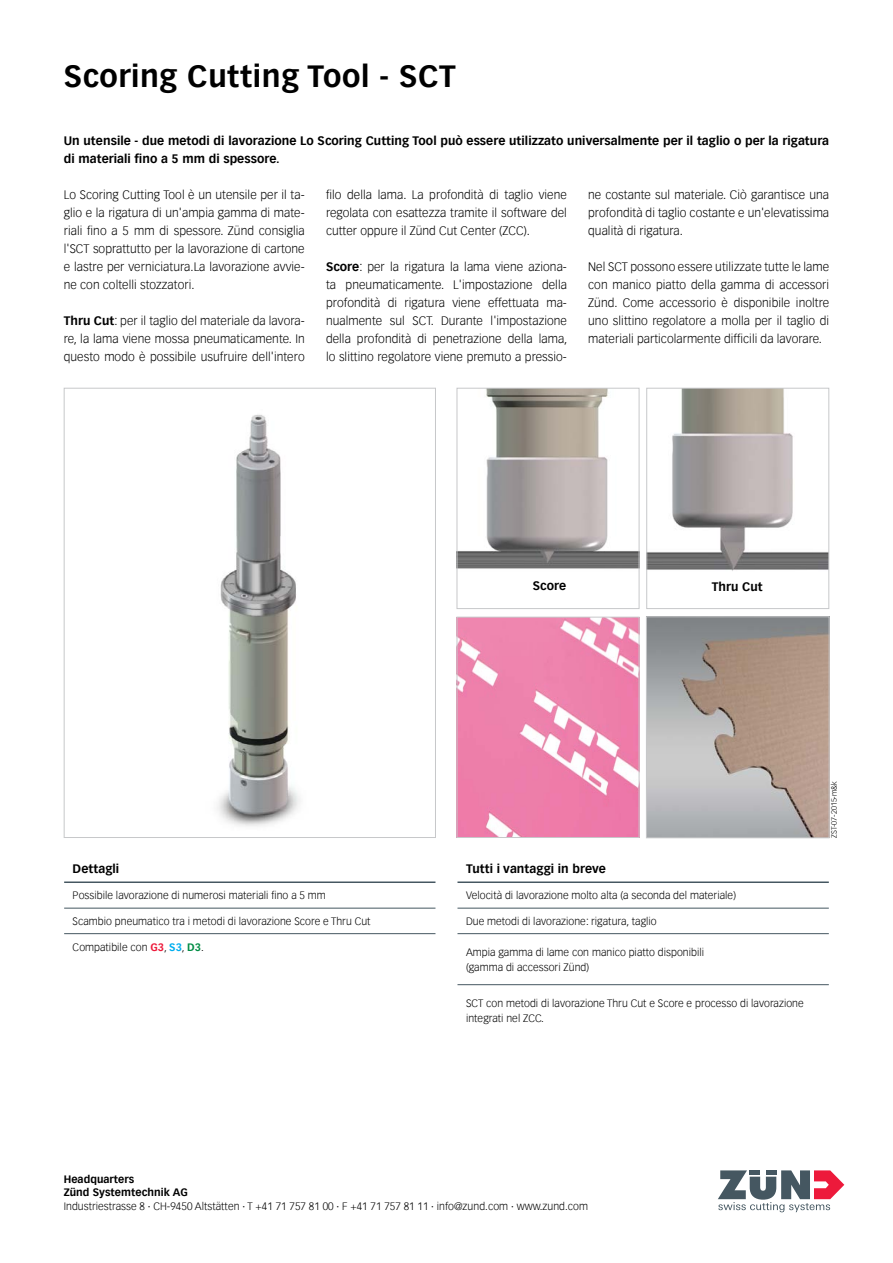
<style>
.page{position:relative;width:893px;height:1263px;background:#fff}
.page>*{position:absolute;margin:0;border:0;box-sizing:border-box;transform-origin:0 0}
.t1{font:700 30px "Vectora Com";letter-spacing:.02em;color:#000}
.t2{font:300 12px/18px "Vectora Com";letter-spacing:.005em;color:#000;text-align:justify}
.t3{font:700 12px/18px "Vectora Com";letter-spacing:.005em;color:#000}
.t4{font:300 10.5px/15px "Vectora Com";letter-spacing:.005em;color:#000}
.t5{font:700 10.5px/13.5px "Vectora Com";letter-spacing:.005em;color:#000}
.t6{font:300 7.5px "Vectora Com";letter-spacing:.005em;color:#000}
.s1{font-weight:700}
.s2{font-weight:700;color:#ed1a3b}
.s3{font-weight:700;color:#00aeef}
.s4{font-weight:700;color:#008c44}
</style>
<div class="page">
<svg style="left:718px;top:1170px;width:126px;height:42px"></svg>
<img style="left:217px;top:414px;width:83px;height:413px">
<img style="left:459px;top:619px;width:178px;height:217px">
<div style="left:457px;top:617px;width:182px;height:221px;border:1px solid #c7c8ca"></div>
<img style="left:648px;top:390px;width:179px;height:181px">
<div style="left:646px;top:388px;width:183px;height:221px;border:1px solid #c7c8ca"></div>
<img style="left:459px;top:390px;width:178px;height:179px">
<div style="left:457px;top:388px;width:182px;height:221px;border:1px solid #c7c8ca"></div>
<img style="left:648px;top:619px;width:179px;height:217px">
<div style="left:646px;top:617px;width:183px;height:221px;border:1px solid #c7c8ca"></div>
<hr style="left:457px;top:908px;width:372px;height:1px;background:#455761">
<hr style="left:457px;top:933px;width:372px;height:1px;background:#455761">
<hr style="left:457px;top:984px;width:372px;height:1px;background:#455761">
<hr style="left:457px;top:881px;width:372px;height:2px;background:#455761">
<hr style="left:64px;top:908px;width:371px;height:1px;background:#455761">
<hr style="left:64px;top:881px;width:371px;height:2px;background:#455761">
<hr style="left:64px;top:933px;width:371px;height:1px;background:#455761">
<h1 class="t1" style="left:64px;top:58px;width:394px">Scoring Cutting Tool - SCT</h1>
<p class="t3" style="left:64px;top:132px;width:767px">Un utensile - due metodi di lavorazione Lo Scoring Cutting Tool può essere utilizzato universalmente per il taglio o per la rigatura di materiali fino a 5 mm di spessore.</p>
<p class="t2" style="left:64px;top:186px;width:242px">Lo Scoring Cutting Tool è un utensile per il ta&shy;glio e la rigatura di un'ampia gamma di mate&shy;riali fino a 5 mm di spessore. Zünd consiglia l'SCT soprattutto per la lavorazione di cartone e lastre per verniciatura.La lavorazione avvie&shy;ne con coltelli stozzatori.</p>
<p class="t2" style="left:64px;top:312px;width:242px"><span class="s1">Thru Cut</span>: per il taglio del materiale da lavora&shy;re, la lama viene mossa pneumaticamente. In questo modo è possibile usufruire dell'intero</p>
<p class="t2" style="left:326px;top:186px;width:242px">filo della lama. La profondità di taglio viene regolata con esattezza tramite il software del cutter oppure il Zünd Cut Center (ZCC).</p>
<p class="t2" style="left:326px;top:258px;width:243px"><span class="s1">Score</span>: per la rigatura la lama viene aziona&shy;ta pneumaticamente. L'impostazione della profondità di rigatura viene effettuata ma&shy;nualmente sul SCT. Durante l'impostazione della profondità di penetrazione della lama, lo slittino regolatore viene premuto a pressio-</p>
<p class="t2" style="left:588px;top:186px;width:242px">ne costante sul materiale. Ciò garantisce una profondità di taglio costante e un'elevatissima qualità di rigatura.</p>
<p class="t2" style="left:588px;top:258px;width:242px">Nel SCT possono essere utilizzate tutte le lame con manico piatto della gamma di accessori Zünd. Come accessorio è disponibile inoltre uno slittino regolatore a molla per il taglio di materiali particolarmente difficili da lavorare.</p>
<p class="t3" style="left:533px;top:577px;width:35px">Score</p>
<p class="t3" style="left:712px;top:578px;width:52px">Thru Cut</p>
<p class="t3" style="left:73px;top:860px;width:48px">Dettagli</p>
<p class="t4" style="left:73px;top:888px;width:255px">Possibile lavorazione di numerosi materiali fino a 5 mm</p>
<p class="t4" style="left:73px;top:914px;width:299px">Scambio pneumatico tra i metodi di lavorazione Score e Thru Cut</p>
<p class="t4" style="left:73px;top:939px;width:133px">Compatibile con <span class="s2">G3</span>, <span class="s3">S3</span>, <span class="s4">D3</span>.</p>
<p class="t3" style="left:466px;top:860px;width:142px">Tutti i vantaggi in breve</p>
<p class="t4" style="left:466px;top:888px;width:272px">Velocità di lavorazione molto alta (a seconda del materiale)</p>
<p class="t4" style="left:466px;top:914px;width:192px">Due metodi di lavorazione: rigatura, taglio</p>
<p class="t4" style="left:466px;top:944px;width:240px">Ampia gamma di lame con manico piatto disponibili (gamma di accessori Zünd)</p>
<p class="t4" style="left:466px;top:996px;width:339px">SCT con metodi di lavorazione Thru Cut e Score e processo di lavorazione integrati nel ZCC.</p>
<p class="t6" style="left:830px;top:838px;width:58px;rotate:-90deg">ZST-07-2015-m&amp;k</p>
<p class="t5" style="left:64px;top:1172px;width:126px">Headquarters<br>Zünd Systemtechnik AG</p>
<p class="t4" style="left:64px;top:1198px;width:526px">Industriestrasse 8 ∙ CH-9450 Altstätten ∙ T +41 71 757 81 00 ∙ F +41 71 757 81 11 ∙ info@zund.com ∙ www.zund.com</p>
</div>
